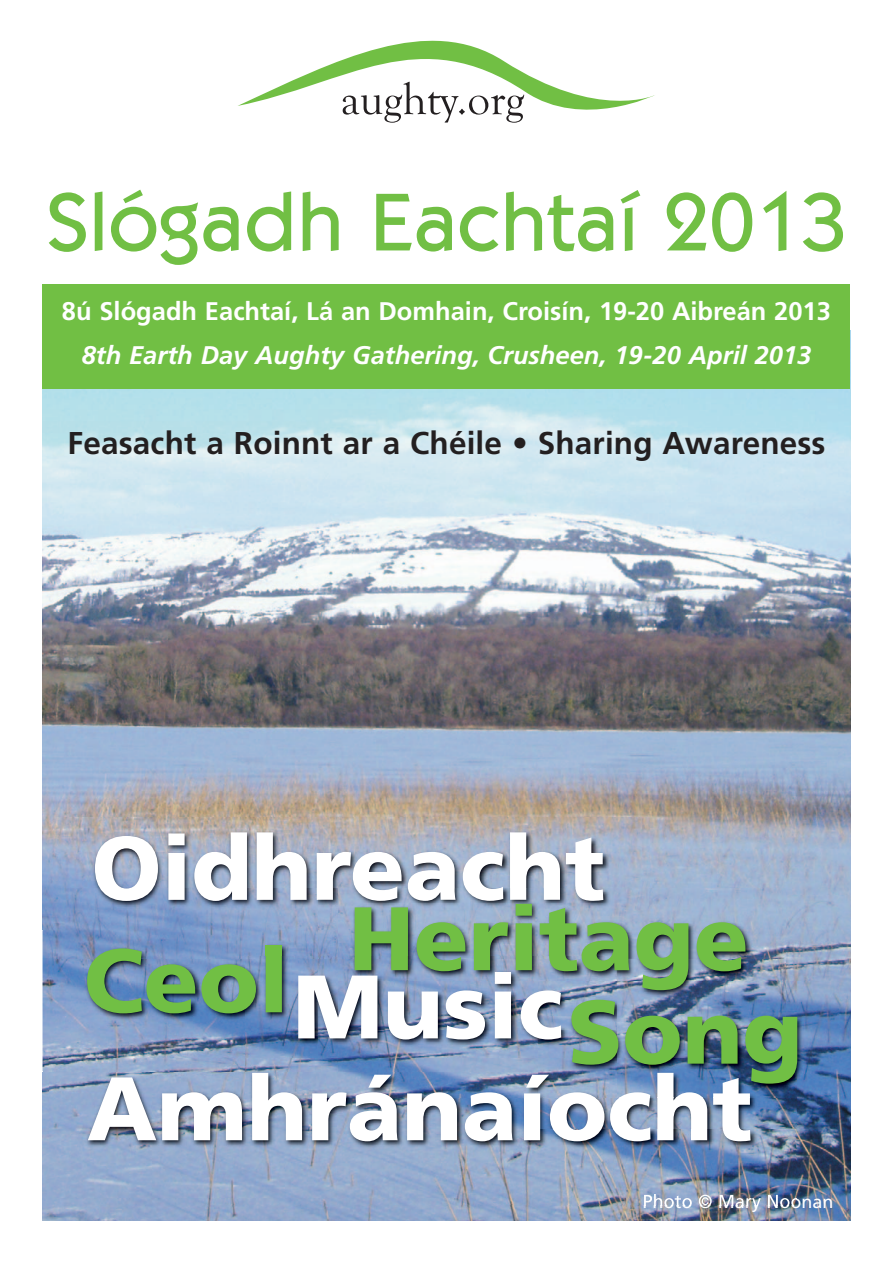
<style>
.page{position:relative;width:893px;height:1263px;background:#fff}
.page>*{position:absolute;margin:0;border:0;box-sizing:border-box;transform-origin:0 0}
.t1{font:900 90px "Frutiger LT";color:#fff}
.t2{font:900 90px "Frutiger LT";color:#71bf44}
.t3{font:84px "Kabob";letter-spacing:-.005em;color:#71bf44}
.t4{font:700 31.5px "Frutiger LT";letter-spacing:.005em;color:#231f20}
.t5{font:700 25.5px "Frutiger LT";color:#fff}
.t6{font:italic 700 25.5px "Frutiger LT";color:#fff}
.t7{font:18px "Frutiger LT";color:#fff}
</style>
<div class="page">
<img style="left:43px;top:389px;width:807px;height:831px">
<div style="left:43px;top:284px;width:807px;height:105px;background:#71bf44"></div>
<img style="left:49px;top:1071px;width:747px;height:134px">
<img style="left:644px;top:1194px;width:152px;height:11px">
<img style="left:53px;top:818px;width:596px;height:70px">
<img style="left:53px;top:888px;width:266px;height:68px">
<img style="left:42px;top:930px;width:204px;height:141px">
<img style="left:49px;top:1058px;width:289px;height:13px">
<img style="left:796px;top:981px;width:42px;height:147px">
<img style="left:616px;top:1029px;width:180px;height:68px">
<img style="left:785px;top:981px;width:11px;height:48px">
<img style="left:751px;top:1097px;width:45px;height:31px">
<img style="left:538px;top:1097px;width:213px;height:31px">
<img style="left:616px;top:1073px;width:135px;height:24px">
<img style="left:616px;top:959px;width:169px;height:70px">
<img style="left:338px;top:888px;width:447px;height:71px">
<img style="left:319px;top:901px;width:19px;height:55px">
<img style="left:319px;top:888px;width:284px;height:13px">
<img style="left:625px;top:1013px;width:160px;height:16px">
<img style="left:338px;top:981px;width:200px;height:90px">
<img style="left:246px;top:1071px;width:292px;height:2px">
<img style="left:246px;top:1073px;width:292px;height:24px">
<img style="left:246px;top:956px;width:92px;height:102px">
<img style="left:246px;top:956px;width:36px;height:57px">
<img style="left:538px;top:981px;width:78px;height:116px">
<img style="left:571px;top:1000px;width:45px;height:66px">
<img style="left:338px;top:956px;width:278px;height:25px">
<img style="left:355px;top:956px;width:261px;height:17px">
<svg style="left:238px;top:41px;width:417px;height:82px"></svg>
<h2 class="t3" style="left:46px;top:192px;width:802px">Slógadh Eachtaí 2013</h2>
<p class="t5" style="left:62px;top:301px;width:770px">8ú Slógadh Eachtaí, Lá an Domhain, Croisín, 19-20 Aibreán 2013</p>
<p class="t6" style="left:82px;top:344px;width:731px">8th Earth Day Aughty Gathering, Crusheen, 19-20 April 2013</p>
<p class="t4" style="left:67px;top:430px;width:760px">Feasacht a Roinnt ar a Chéile • Sharing Awareness</p>
<h1 class="t1" style="left:91px;top:825px;width:515px">Oidhreacht</h1>
<h1 class="t2" style="left:349px;top:895px;width:401px">Heritage</h1>
<h1 class="t2" style="left:84px;top:937px;width:207px">Ceol</h1>
<h1 class="t1" style="left:293px;top:963px;width:272px">Music</h1>
<h1 class="t2" style="left:567px;top:989px;width:237px">Song</h1>
<h1 class="t1" style="left:87px;top:1065px;width:667px">Amhránaíocht</h1>
<p class="t7" style="left:643px;top:1194px;width:192px">Photo © Mary Noonan</p>
</div>
